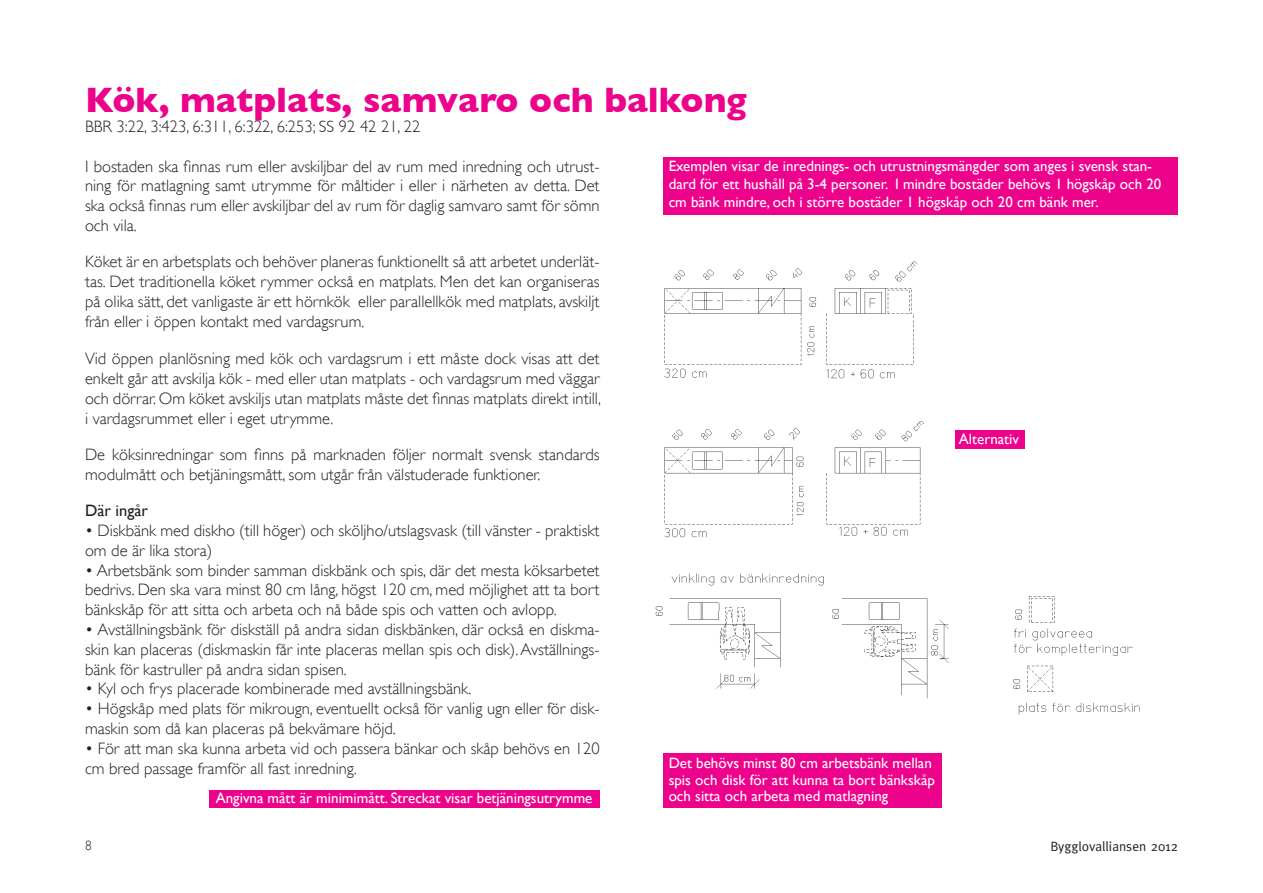
<style>
.page{position:relative;width:1263px;height:893px;background:#fff}
.page>*{position:absolute;margin:0;border:0;box-sizing:border-box;transform-origin:0 0}
.Bildtext{font:700 36px "Gill Sans";color:#ed028c}
.Bildtext-2{font:300 16.5px/19.8px "Gill Sans";color:#231f20;text-align:justify}
.Bildtext-3{font:16.5px "Gill Sans";color:#231f20}
.Bildtext-4{font:15px/18px "Gill Sans";color:#fff}
.Brödtext{font:15px/16.5px "Gill Sans";color:#fff}
.t1{font:13.5px "Meta";color:#231f20}
.t2{font:300 13.5px "Gill Sans";color:#231f20}
</style>
<div class="page">
<div style="left:663px;top:157px;width:515px;height:57px;background:#ed028c"></div>
<div style="left:956px;top:431px;width:69px;height:18px;background:#ed028c"></div>
<div style="left:663px;top:753px;width:279px;height:55px;background:#ed028c"></div>
<div style="left:209px;top:790px;width:391px;height:18px;background:#ed028c"></div>
<img style="left:664px;top:261px;width:260px;height:277px">
<img style="left:655px;top:573px;width:485px;height:142px">
<p class="Bildtext" style="left:85px;top:79px;width:663px">Kök, matplats, samvaro och balkong</p>
<p class="Bildtext-2" style="left:85px;top:116px;width:337px">BBR 3:22, 3:423, 6:311, 6:322, 6:253; SS 92 42 21, 22</p>
<p class="Bildtext-2" style="left:85px;top:156px;width:516px">I bostaden ska finnas rum eller avskiljbar del av rum med inredning och utrust&shy;ning för matlagning samt utrymme för måltider i eller i närheten av detta. Det ska också finnas rum eller avskiljbar del av rum för daglig samvaro samt för sömn och vila.</p>
<p class="Bildtext-2" style="left:85px;top:252px;width:516px">Köket är en arbetsplats och behöver planeras funktionellt så att arbetet underlät&shy;tas. Det traditionella köket rymmer också en matplats. Men det kan organiseras på olika sätt, det vanligaste är ett hörnkök eller parallellkök med matplats, avskiljt från eller i öppen kontakt med vardagsrum.</p>
<p class="Bildtext-2" style="left:85px;top:349px;width:517px">Vid öppen planlösning med kök och vardagsrum i ett måste dock visas att det enkelt går att avskilja kök - med eller utan matplats - och vardagsrum med väggar och dörrar. Om köket avskiljs utan matplats måste det finnas matplats direkt intill, i vardagsrummet eller i eget utrymme.</p>
<p class="Bildtext-2" style="left:85px;top:445px;width:516px">De köksinredningar som finns på marknaden följer normalt svensk standards modulmått och betjäningsmått, som utgår från välstuderade funktioner.</p>
<p class="Bildtext-3" style="left:85px;top:501px;width:65px">Där ingår</p>
<p class="Bildtext-2" style="left:85px;top:521px;width:516px">• Diskbänk med diskho (till höger) och sköljho/utslagsvask (till vänster - praktiskt om de är lika stora)</p>
<p class="Bildtext-2" style="left:85px;top:560px;width:516px">• Arbetsbänk som binder samman diskbänk och spis, där det mesta köksarbetet bedrivs. Den ska vara minst 80 cm lång, högst 120 cm, med möjlighet att ta bort bänkskåp för att sitta och arbeta och nå både spis och vatten och avlopp.</p>
<p class="Bildtext-2" style="left:85px;top:620px;width:516px">• Avställningsbänk för diskställ på andra sidan diskbänken, där också en diskma&shy;skin kan placeras (diskmaskin får inte placeras mellan spis och disk). Avställnings&shy;bänk för kastruller på andra sidan spisen.</p>
<p class="Bildtext-2" style="left:85px;top:679px;width:388px">• Kyl och frys placerade kombinerade med avställningsbänk.</p>
<p class="Bildtext-2" style="left:85px;top:699px;width:516px">• Högskåp med plats för mikrougn, eventuellt också för vanlig ugn eller för disk&shy;maskin som då kan placeras på bekvämare höjd.</p>
<p class="Bildtext-2" style="left:85px;top:738px;width:516px">• För att man ska kunna arbeta vid och passera bänkar och skåp behövs en 120 cm bred passage framför all fast inredning.</p>
<p class="Bildtext-4" style="left:669px;top:157px;width:494px">Exemplen visar de inrednings- och utrustningsmängder som anges i svensk stan&shy;dard för ett hushåll på 3-4 personer. I mindre bostäder behövs 1 högskåp och 20 cm bänk mindre, och i större bostäder 1 högskåp och 20 cm bänk mer.</p>
<p class="Brödtext" style="left:959px;top:431px;width:62px">Alternativ</p>
<p class="Brödtext" style="left:669px;top:755px;width:268px">Det behövs minst 80 cm arbetsbänk mellan spis och disk för att kunna ta bort bänkskåp och sitta och arbeta med matlagning</p>
<p class="Bildtext-4" style="left:216px;top:789px;width:378px">Angivna mått är minimimått. Streckat visar betjäningsutrymme</p>
<p class="t2" style="left:85px;top:837px;width:8px">8</p>
<p class="t1" style="left:1050px;top:838px;width:129px">Bygglovalliansen 2012</p>
</div>
